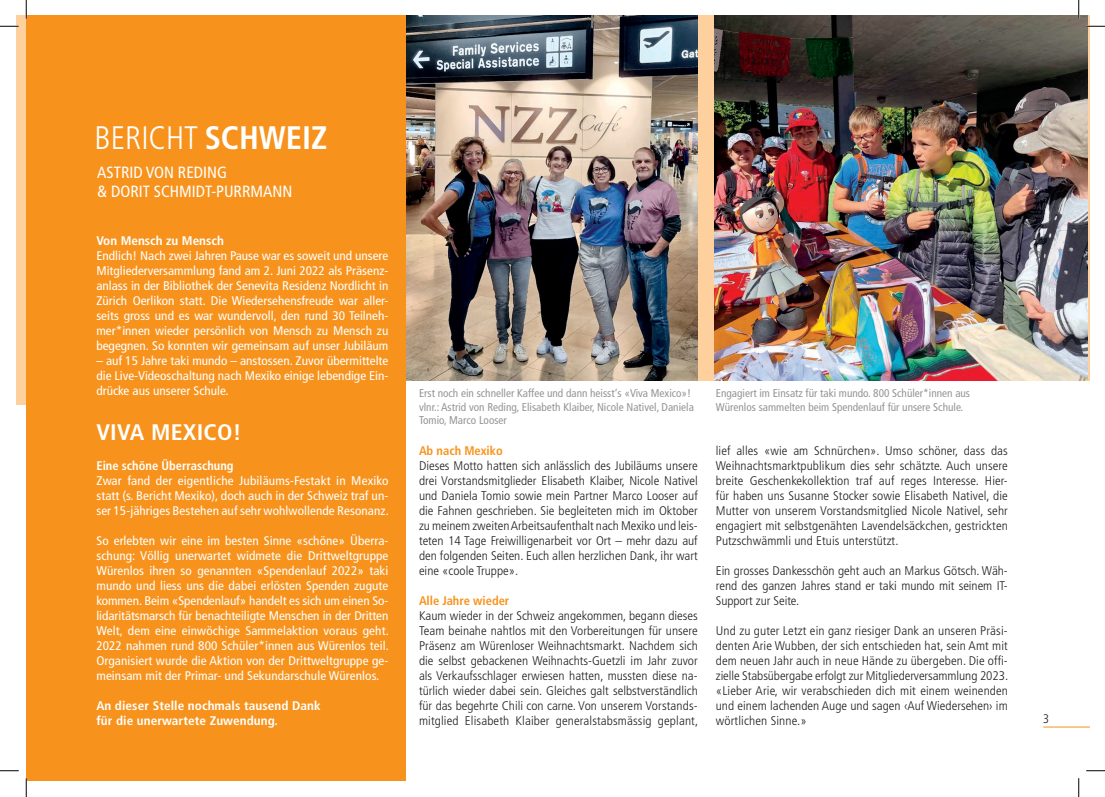
<style>
.page{position:relative;width:1105px;height:797px;background:#fff}
.page>*{position:absolute;margin:0;border:0;box-sizing:border-box;transform-origin:0 0}
.t1{font:300 condensed 32.5px "Frutiger";color:#fff}
.t2{font:700 condensed 22.5px "Frutiger";letter-spacing:.01em;color:#fff;scale:1.06 1}
.t3{font:condensed 16.25px/18.8px "Frutiger";color:#fff}
.t4{font:300 condensed 12.5px/15px "Frutiger";color:#231f20;text-align:justify;scale:1.06 1}
.t5{font:condensed 12.5px/15px "Frutiger";color:#fff;text-align:justify;scale:1.06 1}
.t6{font:700 condensed 12.5px/15px "Frutiger";letter-spacing:.005em;color:#fff;scale:1.06 1}
.t7{font:700 condensed 12.5px "Frutiger";color:#f7931d}
.t8{font:700 condensed 12.5px "Frutiger";letter-spacing:.005em;color:#fff}
.t9{font:300 condensed 12.5px "Frutiger";color:#231f20}
.t10{font:condensed 11.25px/13.5px "Frutiger";color:#939598}
.s1{font-weight:700}
</style>
<div class="page">
<div style="left:378px;top:16px;width:711px;height:365px;background:#fdd09e"></div>
<div style="left:16px;top:16px;width:19px;height:389px;background:#fdd09e"></div>
<img style="left:406px;top:16px;width:292px;height:365px">
<div style="left:26px;top:16px;width:380px;height:765px;background:#f7931d"></div>
<hr style="left:1043px;top:726px;width:46px;height:1px;background:#f7931d">
<img style="left:714px;top:16px;width:374px;height:365px">
<svg style="left:0;top:25px;width:19px;height:2px"></svg>
<svg style="left:1086px;top:25px;width:19px;height:2px"></svg>
<svg style="left:0;top:770px;width:19px;height:1px"></svg>
<svg style="left:1086px;top:770px;width:19px;height:1px"></svg>
<svg style="left:25px;top:0;width:2px;height:19px"></svg>
<svg style="left:25px;top:778px;width:2px;height:19px"></svg>
<svg style="left:1078px;top:0;width:1px;height:19px"></svg>
<svg style="left:1078px;top:778px;width:1px;height:19px"></svg>
<h1 class="t1" style="left:94px;top:119px;width:206px">Bericht <span class="s1">Schweiz</span></h1>
<h3 class="t3" style="left:97px;top:163px;width:194px">ASTRID VON REDING<br>&amp; DORIT SCHMIDT-PURRMANn</h3>
<p class="t6" style="left:96px;top:233px;width:122px">Von Mensch zu Mensch</p>
<p class="t5" style="left:96px;top:248px;width:277px">Endlich! Nach zwei Jahren Pause war es soweit und unsere Mitgliederversammlung fand am 2. Juni 2022 als Präsenz&shy;anlass in der Bibliothek der Senevita Residenz Nordlicht in Zürich Oerlikon statt. Die Wiedersehensfreude war aller&shy;seits gross und es war wundervoll, den rund 30 Teilneh&shy;mer*innen wieder persönlich von Mensch zu Mensch zu begegnen. So konnten wir gemeinsam auf unser Jubiläum</p>
<p class="t5" style="left:96px;top:353px;width:277px">– auf 15 Jahre taki mundo – anstossen. Zuvor übermittelte die Live-Videoschaltung nach Mexiko einige lebendige Ein&shy;drücke aus unserer Schule.</p>
<h2 class="t2" style="left:96px;top:418px;width:138px">VIVA MEXICO!</h2>
<p class="t8" style="left:96px;top:458px;width:139px">Eine schöne Überraschung</p>
<p class="t5" style="left:96px;top:473px;width:277px">Zwar fand der eigentliche Jubiläums-Festakt in Mexiko statt (s. Bericht Mexiko), doch auch in der Schweiz traf un&shy;ser 15-jähriges Bestehen auf sehr wohlwollende Resonanz.</p>
<p class="t5" style="left:96px;top:533px;width:277px">So erlebten wir eine im besten Sinne «schöne» Überra&shy;schung: Völlig unerwartet widmete die Drittweltgruppe Würenlos ihren so genannten «Spendenlauf 2022» taki mundo und liess uns die dabei erlösten Spenden zugute kommen. Beim «Spendenlauf» handelt es sich um einen So&shy;lidaritätsmarsch für benachteiligte Menschen in der Dritten Welt, dem eine einwöchige Sammelaktion voraus geht.<br>2022 nahmen rund 800 Schüler*innen aus Würenlos teil.<br>Organisiert wurde die Aktion von der Drittweltgruppe ge&shy;meinsam mit der Primar- und Sekundarschule Würenlos.</p>
<p class="t6" style="left:96px;top:698px;width:213px">An dieser Stelle nochmals tausend Dank für die unerwartete Zuwendung.</p>
<p class="t10" style="left:419px;top:387px;width:276px">Erst noch ein schneller Kaffee und dann heisst‘s «Viva Mexico»! vlnr.: Astrid von Reding, Elisabeth Klaiber, Nicole Nativel, Daniela<br>Tomio, Marco Looser</p>
<p class="t10" style="left:716px;top:387px;width:256px">Engagiert im Einsatz für taki mundo. 800 Schüler*innen aus<br>Würenlos sammelten beim Spendenlauf für unsere Schule.</p>
<p class="t7" style="left:419px;top:443px;width:85px">Ab nach Mexiko</p>
<p class="t4" style="left:419px;top:458px;width:264px">Dieses Motto hatten sich anlässlich des Jubiläums unsere drei Vorstandsmitglieder Elisabeth Klaiber, Nicole Nativel und Daniela Tomio sowie mein Partner Marco Looser auf die Fahnen geschrieben. Sie begleiteten mich im Oktober zu meinem zweiten Arbeitsaufenthalt nach Mexiko und leis&shy;teten 14 Tage Freiwilligenarbeit vor Ort – mehr dazu auf den folgenden Seiten. Euch allen herzlichen Dank, ihr wart eine «coole Truppe».</p>
<p class="t7" style="left:419px;top:593px;width:92px">Alle Jahre wieder</p>
<p class="t4" style="left:419px;top:608px;width:265px">Kaum wieder in der Schweiz angekommen, begann dieses Team beinahe nahtlos mit den Vorbereitungen für unsere Präsenz am Würenloser Weihnachtsmarkt. Nachdem sich die selbst gebackenen Weihnachts-Guetzli im Jahr zuvor als Verkaufsschlager erwiesen hatten, mussten diese na&shy;türlich wieder dabei sein. Gleiches galt selbstverständlich für das begehrte Chili con carne. Von unserem Vorstands&shy;mitglied Elisabeth Klaiber generalstabsmässig geplant,</p>
<p class="t4" style="left:716px;top:443px;width:277px">lief alles «wie am Schnürchen». Umso schöner, dass das Weihnachtsmarktpublikum dies sehr schätzte. Auch unsere breite Geschenkekollektion traf auf reges I nteresse. H ier&shy;für haben uns Susanne Stocker sowie Elisabeth Nativel, die Mutter von unserem Vorstandsmitglied Nicole Nativel, sehr engagiert mit selbstgenähten Lavendelsäckchen, gestrickten Putzschwämmli und Etuis unterstützt.</p>
<p class="t4" style="left:716px;top:563px;width:277px">Ein grosses Dankesschön geht auch an Markus Götsch. Wäh&shy;rend des ganzen Jahres stand er taki mundo mit seinem IT-Support zur Seite.</p>
<p class="t4" style="left:716px;top:623px;width:277px">Und zu guter Letzt ein ganz riesiger Dank an unseren Präsi&shy;denten Arie Wubben, der sich entschieden hat, sein Amt mit dem neuen Jahr auch in neue Hände zu übergeben. Die offi&shy;zielle Stabsübergabe erfolgt zur Mitgliederversammlung 2023. «Lieber Arie, wir verabschieden dich mit einem weinenden und einem lachenden Auge und sagen ‹Auf Wiedersehen› im wörtlichen Sinne.»</p>
<p class="t9" style="left:1043px;top:712px;width:7px">3</p>
</div>
